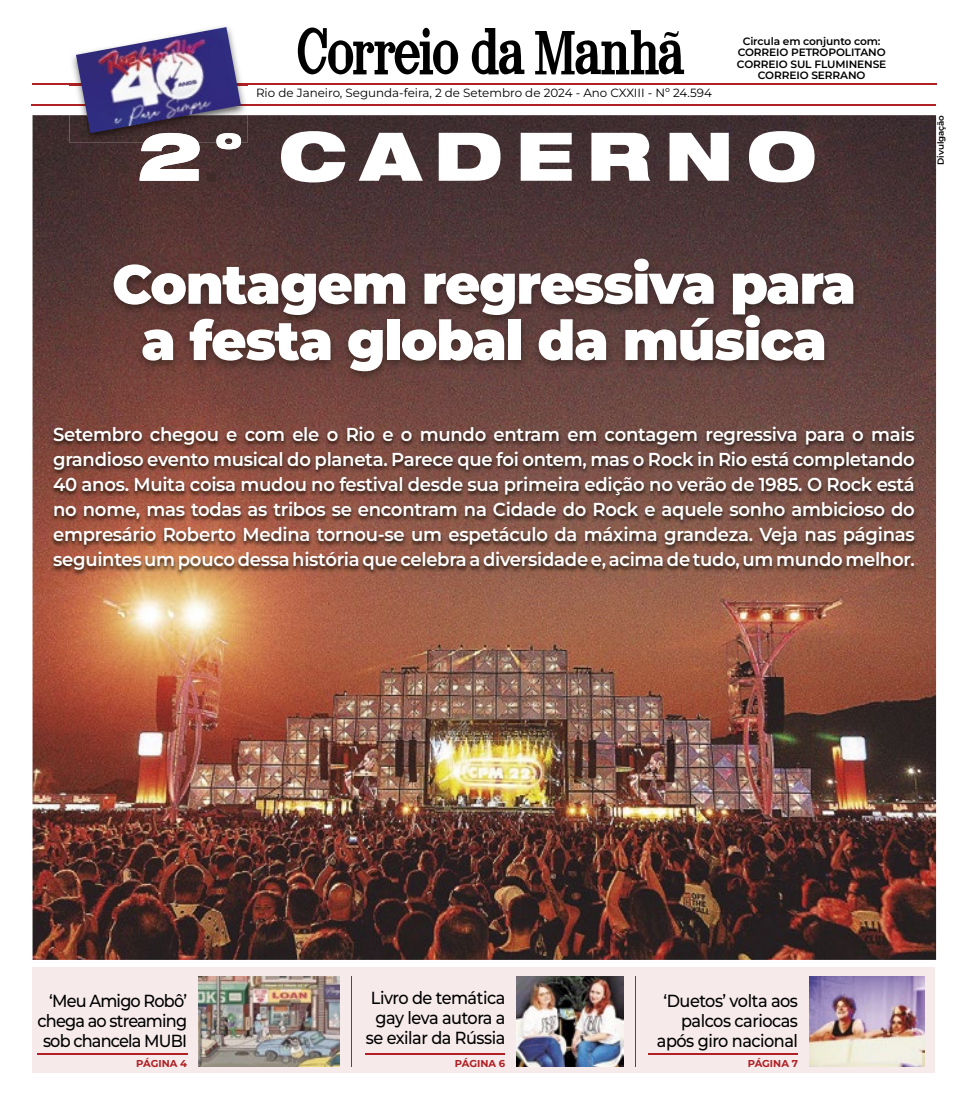
<style>
.page{position:relative;width:968px;height:1102px;background:#fff}
.page>*{position:absolute;margin:0;border:0;box-sizing:border-box;transform-origin:0 0}
.t1{font:900 55px/56.2px "Montserrat";letter-spacing:-.02em;color:#fff;text-align:center}
.t2{font:600 18.75px/25px "Montserrat";letter-spacing:-.015em;color:#fff;text-align:justify;scale:.96 1}
.t3{font:500 17.5px/20px "Montserrat";letter-spacing:-.03em;color:#000;text-align:center;scale:.92 1}
.t4{font:500 17.5px/20px "Montserrat";letter-spacing:-.05em;color:#000;text-align:right;scale:.92 1}
.t5{font:11.88px "Montserrat";color:#000}
.t6{font:600 10.62px/11.2px "Montserrat";letter-spacing:-.01em;color:#000;text-align:center}
.t7{font:700 10px "Montserrat";color:#b02024}
.t8{font:600 8.75px "Montserrat";letter-spacing:-.01em;color:#000}
</style>
<div class="page">
<hr style="left:32px;top:84px;width:903px;height:1px;background:#b02024">
<hr style="left:32px;top:105px;width:903px;height:1px;background:#b02024">
<svg style="left:471px;top:28px;width:53px;height:47px"></svg>
<svg style="left:535px;top:30px;width:149px;height:45px"></svg>
<svg style="left:298px;top:28px;width:160px;height:46px"></svg>
<img style="left:33px;top:115px;width:902px;height:845px">
<div style="left:32px;top:967px;width:902px;height:106px;background:#f6eaeb"></div>
<hr style="left:648px;top:1053px;width:150px;height:1px;background:#b02024">
<hr style="left:365px;top:1053px;width:140px;height:1px;background:#b02024">
<hr style="left:37px;top:1053px;width:150px;height:1px;background:#b02024">
<img style="left:198px;top:976px;width:142px;height:91px">
<img style="left:516px;top:976px;width:107px;height:91px">
<img style="left:809px;top:976px;width:115px;height:91px">
<hr style="left:351px;top:976px;width:1px;height:91px;background:#b02024">
<hr style="left:634px;top:976px;width:1px;height:91px;background:#b02024">
<svg style="left:281px;top:131px;width:533px;height:51px"></svg>
<svg style="left:139px;top:143px;width:102px;height:38px"></svg>
<img style="left:70px;top:55px;width:177px;height:88px">
<img style="left:70px;top:84px;width:177px;height:1px">
<img style="left:70px;top:105px;width:177px;height:1px">
<img style="left:144px;top:133px;width:97px;height:10px">
<img style="left:76px;top:27px;width:165px;height:106px">
<img style="left:50px;top:426px;width:867px;height:150px">
<img style="left:107px;top:254px;width:753px;height:128px">
<div style="left:207px;top:173px;width:9px;height:8px;background:#3f2c29"></div>
<p class="t5" style="left:256px;top:89px;width:457px">Rio de Janeiro, Segunda-feira, 2 de Setembro de 2024 - Ano CXXIII - Nº 24.594</p>
<p class="t6" style="left:736px;top:37px;width:151px">Circula em conjunto com:<br>CORREIO PETROPOLITANO<br>CORREIO SUL FLUMINENSE<br>CORREIO SERRANO</p>
<p class="t8" style="left:936px;top:165px;width:51px;rotate:-90deg">Divulgação</p>
<h1 class="t1" style="left:112px;top:259px;width:745px">Contagem regressiva para a festa global da música</h1>
<p class="t2" style="left:53px;top:424px;width:899px">Setembro chegou e com ele o Rio e o mundo entram em contagem regressiva para o mais grandioso evento musical do planeta. Parece que foi ontem, mas o Rock in Rio está completando 40 anos. Muita coisa mudou no festival desde sua primeira edição no verão de 1985. O Rock está no nome, mas todas as tribos se encontram na Cidade do Rock e aquele sonho ambicioso do empresário Roberto Medina tornou-se um espetáculo da máxima grandeza. Veja nas páginas seguintes um pouco dessa história que celebra a diversidade e, acima de tudo, um mundo melhor.</p>
<p class="t4" style="left:38px;top:992px;width:164px">‘Meu Amigo Robô’ chega ao streaming sob chancela MUBI</p>
<p class="t3" style="left:366px;top:989px;width:153px">Livro de temática gay leva autora a se exilar da Rússia</p>
<p class="t7" style="left:136px;top:1057px;width:52px">PÁGINA 4</p>
<p class="t7" style="left:455px;top:1057px;width:52px">PÁGINA 6</p>
<p class="t7" style="left:747px;top:1057px;width:52px">PÁGINA 7</p>
<p class="t3" style="left:656px;top:992px;width:155px;text-align:right">‘Duetos’ volta aos palcos cariocas após giro nacional</p>
</div>
